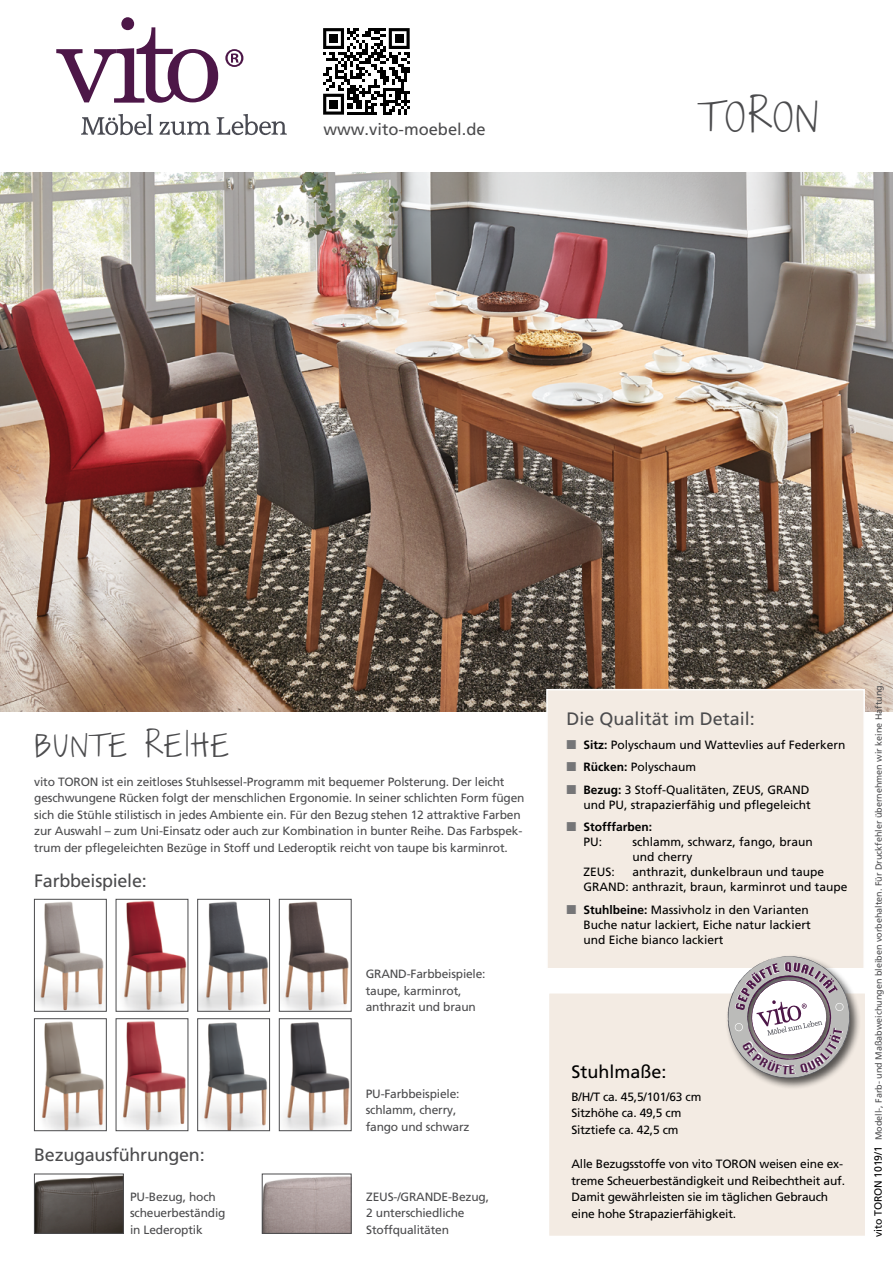
<style>
.page{position:relative;width:893px;height:1263px;background:#fff}
.page>*{position:absolute;margin:0;border:0;box-sizing:border-box;transform-origin:0 0}
.t1{font:37.5px "Just The Way You Are";letter-spacing:.05em;color:#4b4b4d}
.t2{font:28.5px "Just The Way You Are";letter-spacing:.085em;color:#4b4b4d}
.t3{font:18px "Frutiger LT Std";letter-spacing:-.015em;color:#4b4b4d}
.t4{font:18px "Frutiger LT Std";color:#000}
.t5{font:16.5px "Frutiger LT Std";color:#4b4b4d}
.t6{font:12px/16.5px "Frutiger LT Std";letter-spacing:-.015em;color:#4b4b4d}
.t7{font:12px/15px "Frutiger LT Std";color:#000}
.t8{font:700 12px/15px "Frutiger LT Std";color:#000}
.t9{font:10.5px "Frutiger LT Std";letter-spacing:-.01em;color:#000}
.t10{font:9px "Frutiger LT Std";color:#4b4b4d}
.s1{color:#757577}
.s2{font-weight:700}
.s3{font-weight:400}
</style>
<div class="page">
<img style="left:0;top:172px;width:893px;height:539px">
<img style="left:123px;top:901px;width:63px;height:108px">
<img style="left:283px;top:1022px;width:66px;height:107px">
<div style="left:279px;top:1018px;width:72px;height:113px;border:1px solid #4b4b4d"></div>
<img style="left:41px;top:1021px;width:63px;height:108px">
<div style="left:34px;top:1018px;width:73px;height:113px;border:1px solid #4b4b4d"></div>
<img style="left:36px;top:901px;width:68px;height:108px">
<div style="left:34px;top:899px;width:73px;height:112px;border:1px solid #4b4b4d"></div>
<img style="left:202px;top:1022px;width:66px;height:107px">
<div style="left:197px;top:1018px;width:73px;height:113px;border:1px solid #4b4b4d"></div>
<img style="left:281px;top:901px;width:68px;height:108px">
<div style="left:279px;top:899px;width:72px;height:112px;border:1px solid #4b4b4d"></div>
<img style="left:199px;top:901px;width:69px;height:108px">
<div style="left:197px;top:899px;width:73px;height:112px;border:1px solid #4b4b4d"></div>
<img style="left:123px;top:1021px;width:63px;height:108px">
<div style="left:116px;top:1018px;width:72px;height:113px;border:1px solid #4b4b4d"></div>
<div style="left:546px;top:689px;width:319px;height:280px;background:#f3ebe3;border:2px solid #fff"></div>
<div style="left:548px;top:992px;width:318px;height:245px;background:#f3ebe3;border:2px solid #fff"></div>
<div style="left:725px;top:954px;width:136px;height:136px;background:#000;opacity:.65"></div>
<svg style="left:56px;top:17px;width:162px;height:86px"></svg>
<svg style="left:81px;top:114px;width:72px;height:22px"></svg>
<svg style="left:159px;top:114px;width:128px;height:22px"></svg>
<svg style="left:225px;top:49px;width:18px;height:18px"></svg>
<svg style="left:323px;top:28px;width:87px;height:87px"></svg>
<div style="left:329px;top:34px;width:9px;height:9px;background:#000"></div>
<div style="left:395px;top:34px;width:9px;height:9px;background:#000"></div>
<div style="left:329px;top:100px;width:9px;height:9px;background:#000"></div>
<img style="left:264px;top:1176px;width:85px;height:55px">
<div style="left:262px;top:1174px;width:89px;height:59px;border:1px solid #4b4b4d"></div>
<img style="left:36px;top:1176px;width:86px;height:55px">
<div style="left:34px;top:1174px;width:90px;height:59px;border:1px solid #4b4b4d"></div>
<svg style="left:728px;top:955px;width:122px;height:125px"></svg>
<h3 class="t5" style="left:323px;top:120px;width:164px">www.vito-moebel.de</h3>
<h1 class="t1" style="left:697px;top:98px;width:124px">TORON</h1>
<h3 class="t3" style="left:567px;top:708px;width:190px">Die Qualität im Detail:</h3>
<h2 class="t2" style="left:34px;top:730px;width:197px">BUNTE REIHE</h2>
<p class="t7" style="left:567px;top:737px;width:281px"><span class="s1">■</span> <span class="s2">Sitz:</span> Polyschaum und Wattevlies auf Federkern</p>
<p class="t7" style="left:567px;top:759px;width:131px"><span class="s1">■</span> <span class="s2">Rücken:</span> Polyschaum</p>
<p class="t7" style="left:567px;top:782px;width:246px;text-align:right"><span class="s1">■</span> <span class="s2">Bezug:</span> 3 Stoff-Qualitäten, ZEUS, GRAND und PU, strapazierfähig und pflegeleicht</p>
<p class="t8" style="left:583px;top:819px;width:70px;text-indent:-17px"><span class="s1">■</span> Stofffarben:<br><span class="s3">PU:</span></p>
<p class="t6" style="left:34px;top:773px;width:492px">vito TORON ist ein zeitloses Stuhlsessel-Programm mit bequemer Polsterung. Der leicht geschwungene Rücken folgt der menschlichen Ergonomie. In seiner schlichten Form fügen sich die Stühle stilistisch in jedes Ambiente ein. Für den Bezug stehen 12 attraktive Farben zur Auswahl – zum Uni-Einsatz oder auch zur Kombination in bunter Reihe. Das Farbspek&shy;trum der pflegeleichten Bezüge in Stoff und Lederoptik reicht von taupe bis karminrot.</p>
<p class="t7" style="left:633px;top:834px;width:182px">schlamm, schwarz, fango, braun und cherry</p>
<h3 class="t3" style="left:34px;top:870px;width:114px">Farbbeispiele:</h3>
<h3 class="t3" style="left:34px;top:1144px;width:172px">Bezugausführungen:</h3>
<p class="t6" style="left:366px;top:966px;width:121px">GRAND-Farbbeispiele: taupe, karminrot, anthrazit und braun</p>
<p class="t6" style="left:366px;top:1085px;width:105px">PU-Farbbeispiele: schlamm, cherry, fango und schwarz</p>
<p class="t6" style="left:130px;top:1188px;width:97px">PU-Bezug, hoch scheuerbeständig in Lederoptik</p>
<p class="t6" style="left:366px;top:1188px;width:124px">ZEUS-/GRANDE-Bezug,<br>2 unterschiedliche<br>Stoffqualitäten</p>
<p class="t7" style="left:583px;top:864px;width:266px;text-indent:49px">anthrazit, dunkelbraun und taupe<br>GRAND: anthrazit, braun, karminrot und taupe</p>
<p class="t7" style="left:583px;top:902px;width:229px;text-indent:-17px"><span class="s1">■</span> <span class="s2">Stuhlbeine:</span> Massivholz in den Varianten<br>Buche natur lackiert, Eiche natur lackiert und Eiche bianco lackiert</p>
<p class="t7" style="left:583px;top:864px;width:33px">ZEUS:</p>
<h3 class="t4" style="left:571px;top:1061px;width:97px">Stuhlmaße:</h3>
<p class="t7" style="left:571px;top:1088px;width:131px;line-height:16.5px">B/H/T ca. 45,5/101/63 cm<br>Sitzhöhe ca. 49,5 cm<br>Sitztiefe ca. 42,5 cm</p>
<p class="t7" style="left:571px;top:1156px;width:275px;line-height:16.5px">Alle Bezugsstoffe von vito TORON weisen eine ex&shy;treme Scheuerbeständigkeit und Reibechtheit auf.<br>Damit gewährleisten sie im täglichen Gebrauch eine hohe Strapazierfähigkeit.</p>
<p class="t10" style="left:873px;top:1140px;width:459px;rotate:-90deg">Modell-, Farb- und Maßabweichungen bleiben vorbehalten. Für Druckfehler übernehmen wir keine Haftung.</p>
<p class="t9" style="left:872px;top:1237px;width:93px;rotate:-90deg">vito TORON 1019/1</p>
</div>
